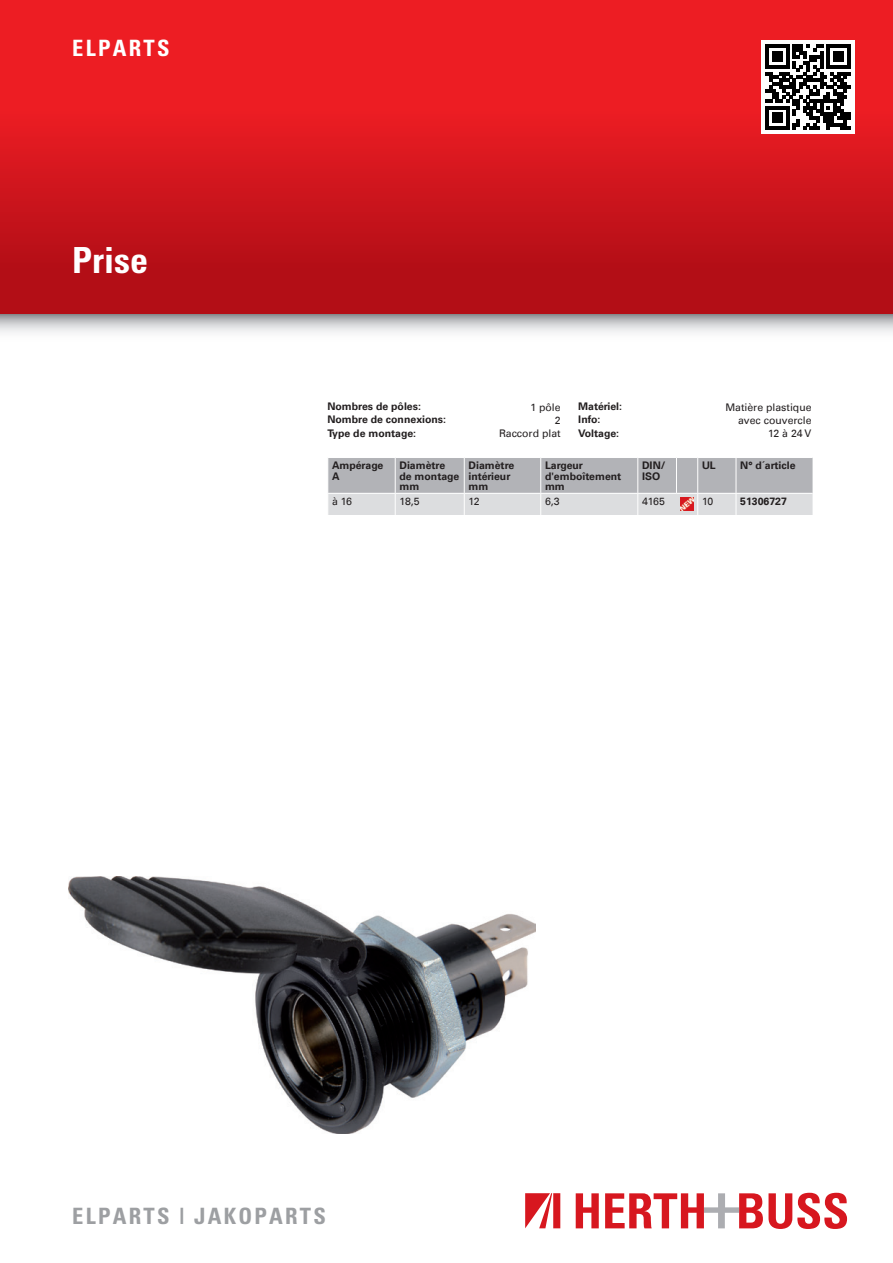
<style>
.page{position:relative;width:893px;height:1263px;background:#fff}
.page>*{position:absolute;margin:0;border:0;box-sizing:border-box;transform-origin:0 0}
.t1{font:700 condensed 36px "Univers";color:#fff}
.t2{font:700 condensed 22.5px "Univers";letter-spacing:.1em;color:#9d9fa2}
.t3{font:700 condensed 22.5px "Univers";letter-spacing:.1em;color:#fff}
.t4{font:700 10.5px/10.5px "Univers Com 65";color:#231f20}
.t5{font:10.5px "Univers Com 55 Roman";color:#231f20}
</style>
<div class="page">
<img style="left:0;top:0;width:893px;height:333px">
<div style="left:761px;top:40px;width:94px;height:94px;background:#fff"></div>
<svg style="left:765px;top:45px;width:85px;height:85px"></svg>
<svg style="left:576px;top:1193px;width:23px;height:35px"></svg>
<svg style="left:605px;top:1193px;width:242px;height:36px"></svg>
<svg style="left:525px;top:1193px;width:35px;height:35px"></svg>
<svg style="left:328px;top:458px;width:484px;height:57px;background:#c3c3c7"></svg>
<img style="left:68px;top:876px;width:468px;height:258px">
<h2 class="t3" style="left:72px;top:34px;width:99px">ELPARTS</h2>
<h1 class="t1" style="left:72px;top:238px;width:77px">Prise</h1>
<p class="t4" style="left:327px;top:401px;width:95px">Nombres de pôles:</p>
<p class="t5" style="left:530px;top:401px;width:32px">1 pôle</p>
<p class="t4" style="left:327px;top:414px;width:120px">Nombre de connexions:</p>
<p class="t5" style="left:555px;top:414px;width:7px">2</p>
<p class="t4" style="left:327px;top:428px;width:90px">Type de montage:</p>
<p class="t5" style="left:499px;top:427px;width:63px">Raccord plat</p>
<p class="t4" style="left:578px;top:401px;width:45px">Matériel:</p>
<p class="t5" style="left:725px;top:401px;width:88px">Matière plastique</p>
<p class="t4" style="left:578px;top:414px;width:24px">Info:</p>
<p class="t5" style="left:738px;top:414px;width:75px">avec couvercle</p>
<p class="t4" style="left:578px;top:428px;width:42px">Voltage:</p>
<p class="t5" style="left:768px;top:427px;width:45px">12 à 24 V</p>
<p class="t4" style="left:332px;top:460px;width:53px">Ampérage<br>A</p>
<p class="t4" style="left:399px;top:460px;width:61px">Diamètre de montage mm</p>
<p class="t4" style="left:468px;top:460px;width:47px">Diamètre intérieur mm</p>
<p class="t4" style="left:545px;top:460px;width:78px">Largeur d'emboîtement mm</p>
<p class="t4" style="left:642px;top:460px;width:25px">DIN/<br>ISO</p>
<p class="t4" style="left:702px;top:460px;width:15px">UL</p>
<p class="t4" style="left:740px;top:460px;width:57px">N° d´article</p>
<p class="t5" style="left:332px;top:495px;width:21px">à 16</p>
<p class="t5" style="left:399px;top:495px;width:22px">18,5</p>
<p class="t5" style="left:468px;top:495px;width:13px">12</p>
<p class="t5" style="left:545px;top:495px;width:16px">6,3</p>
<p class="t5" style="left:642px;top:495px;width:24px">4165</p>
<p class="t5" style="left:702px;top:495px;width:13px">10</p>
<p class="t4" style="left:740px;top:496px;width:48px">51306727</p>
<h2 class="t2" style="left:72px;top:1202px;width:255px">ELPARTS | JAKOPARTS</h2>
</div>
